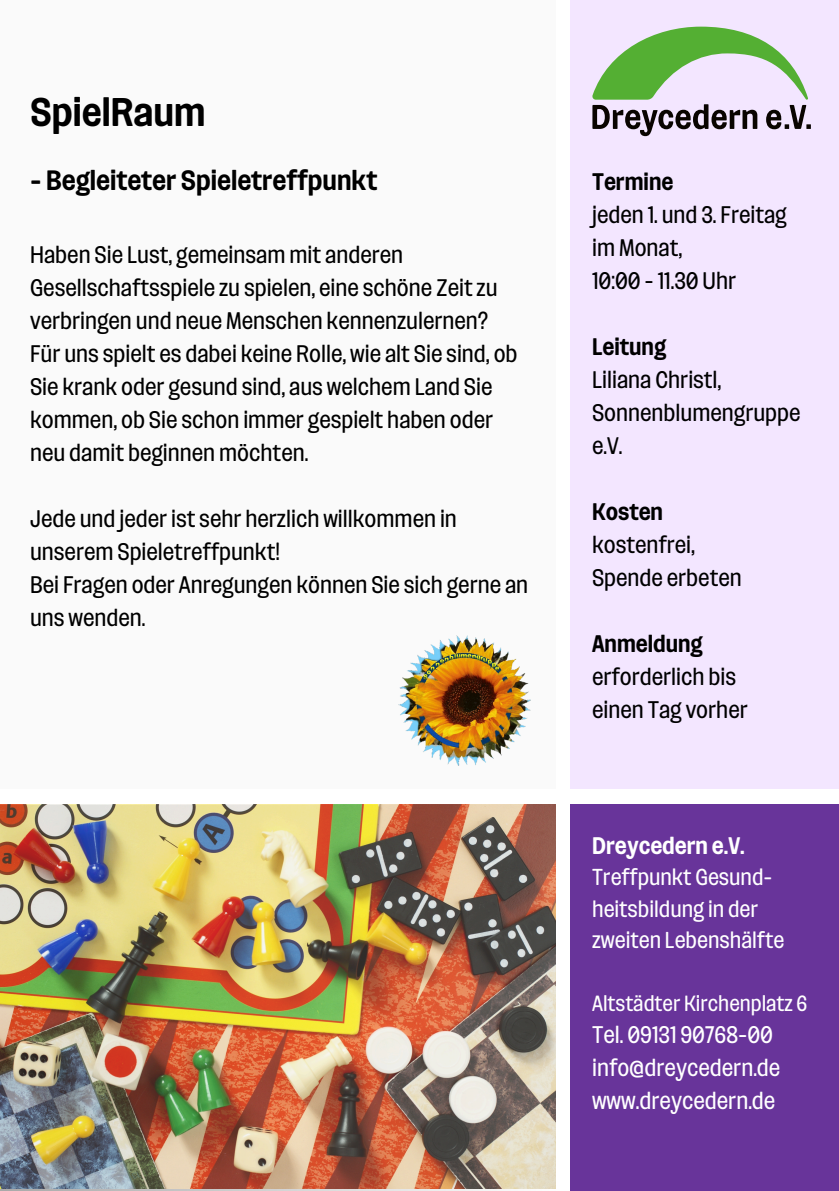
<style>
.page{position:relative;width:839px;height:1191px;background:#fff}
.page>*{position:absolute;margin:0;border:0;box-sizing:border-box;transform-origin:0 0}
.t1{font:700 40px "Routine";color:#000}
.t2{font:700 28px "Routine";color:#000}
.t3{font:24px/33px "Routine";color:#000}
.t4{font:24px "Routine";color:#fff}
.t5{font:700 24px "Routine";color:#000}
.t6{font:700 24px "Routine";color:#fff}
.t7{font:23px "Routine";color:#fff}
.t8{font:22px "Routine";color:#fff}
</style>
<div class="page">
<div style="left:0;top:0;width:555px;height:1191px;background:#fafafa"></div>
<div style="left:570px;top:0;width:268px;height:789px;background:#f3e6ff"></div>
<div style="left:570px;top:804px;width:268px;height:387px;background:#68349a"></div>
<svg style="left:592px;top:27px;width:218px;height:109px"></svg>
<div style="left:0;top:789px;width:555px;height:15px;background:#fff"></div>
<img style="left:0;top:804px;width:555px;height:384px">
<img style="left:399px;top:635px;width:132px;height:131px">
<p class="t1" style="left:30px;top:89px;width:177px">SpielRaum</p>
<h1 class="t2" style="left:30px;top:164px;width:349px">- Begleiteter Spieletreffpunkt</h1>
<p class="t3" style="left:30px;top:239px;width:469px">Haben Sie Lust, gemeinsam mit anderen<br>Gesellschaftsspiele zu spielen, eine schöne Zeit zu verbringen und neue Menschen kennenzulernen?</p>
<p class="t3" style="left:30px;top:338px;width:489px">Für uns spielt es dabei keine Rolle, wie alt Sie sind, ob Sie krank oder gesund sind, aus welchem Land Sie kommen, ob Sie schon immer gespielt haben oder neu damit beginnen möchten.</p>
<p class="t3" style="left:30px;top:503px;width:428px">Jede und jeder ist sehr herzlich willkommen in unserem Spieletreffpunkt!</p>
<p class="t3" style="left:30px;top:569px;width:499px">Bei Fragen oder Anregungen können Sie sich gerne an uns wenden.</p>
<p class="t5" style="left:592px;top:168px;width:83px">Termine</p>
<p class="t3" style="left:592px;top:198px;width:196px">jeden 1. und 3. Freitag im Monat,</p>
<p class="t3" style="left:592px;top:264px;width:146px">10:00 - 11.30 Uhr</p>
<p class="t5" style="left:592px;top:333px;width:76px">Leitung</p>
<p class="t3" style="left:592px;top:363px;width:210px">Liliana Christl,<br>Sonnenblumengruppe e.V.</p>
<p class="t5" style="left:592px;top:498px;width:72px">Kosten</p>
<p class="t3" style="left:592px;top:528px;width:104px">kostenfrei,</p>
<p class="t3" style="left:592px;top:561px;width:151px">Spende erbeten</p>
<p class="t5" style="left:592px;top:630px;width:112px">Anmeldung</p>
<p class="t3" style="left:592px;top:660px;width:145px">erforderlich bis</p>
<p class="t3" style="left:592px;top:693px;width:157px">einen Tag vorher</p>
<p class="t6" style="left:592px;top:831px;width:154px">Dreycedern e.V.</p>
<p class="t7" style="left:592px;top:864px;width:182px">Treffpunkt Gesund-</p>
<p class="t7" style="left:592px;top:895px;width:167px">heitsbildung in der</p>
<p class="t7" style="left:592px;top:927px;width:194px">zweiten Lebenshälfte</p>
<p class="t8" style="left:592px;top:991px;width:217px">Altstädter Kirchenplatz 6</p>
<p class="t4" style="left:592px;top:1020px;width:182px">Tel. 09131 90768-00</p>
<p class="t4" style="left:592px;top:1053px;width:190px">info@dreycedern.de</p>
<p class="t4" style="left:592px;top:1086px;width:185px">www.dreycedern.de</p>
</div>
